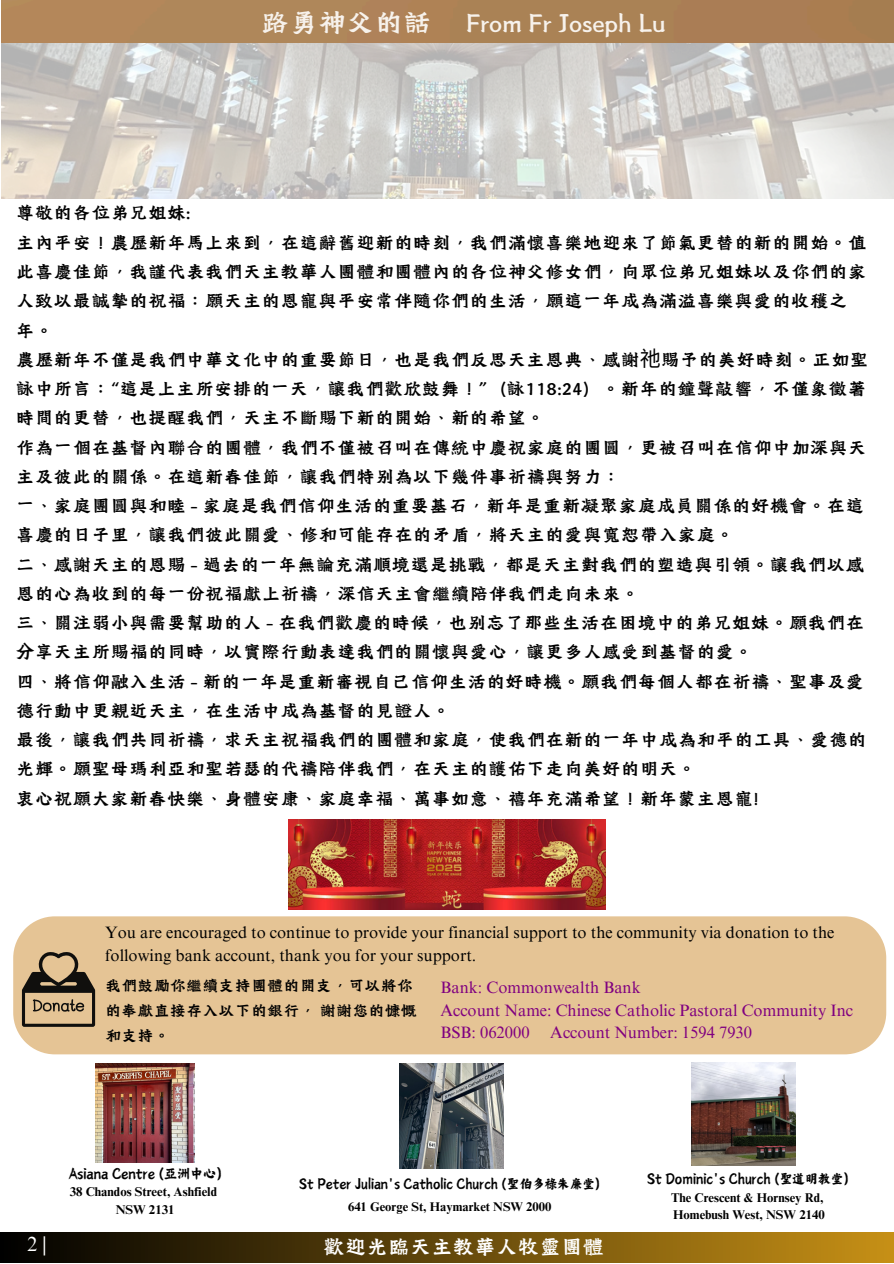
<style>
.page{position:relative;width:894px;height:1264px;background:#fff}
.page>*{position:absolute;margin:0;border:0;box-sizing:border-box;transform-origin:0 0}
.t1{font:31.5px "Canva Tide Kaplan HK";color:#f7f2ec}
.t2{font:24px "Canva Tide Kaplan HK";color:#fff}
.t3{font:21px/29.2px "Canva Tide Kaplan HK";color:#000}
.t4{font:20.4px "Times NRMT Pro";color:#fff}
.t5{font:18px/24.8px "Canva Tide Kaplan HK";color:#000}
.t6{font:16.5px/22.5px "Times NRMT Pro";color:#000}
.t7{font:16.5px/22.5px "Times NRMT Pro";color:#800080}
.t8{font:14.55px "Canva Yi Cai TC";color:#000}
.t9{font:14.25px "Canva Yi Cai TC";color:#000}
.t10{font:13.95px "Canva Yi Cai TC";color:#000}
.t11{font:700 12.75px "Times NRMT Pro";color:#000}
.t12{font:700 12.6px "Times NRMT Pro";color:#000}
.s1{font-family:"Noto Sans CJ Ksc"}
</style>
<div class="page">
<div style="left:0;top:1232px;width:893px;height:30px;background:linear-gradient(to right,#000,#c69016)"></div>
<img style="left:1px;top:43px;width:892px;height:156px">
<img style="left:95px;top:1063px;width:100px;height:99px">
<img style="left:399px;top:1063px;width:104px;height:104px">
<img style="left:691px;top:1062px;width:104px;height:103px">
<div style="left:1px;top:0;width:892px;height:43px;background:#af8255"></div>
<div style="left:13px;top:916px;width:873px;height:138px;background:#e5c495"></div>
<svg style="left:22px;top:951px;width:73px;height:75px;background:#9b8565"></svg>
<img style="left:289px;top:819px;width:316px;height:90px">
<h5 class="t1" style="left:261px;top:5px;width:406px">路勇神父的話 From Fr Joseph Lu</h5>
<p class="t3" style="left:16px;top:198px;width:854px">尊敬的各位弟兄姐妹:<br>主內平安！農歷新年馬上來到，在這辭舊迎新的時刻，我們滿懷喜樂地迎來了節氣更替的新的開始。值此喜慶佳節，我謹代表我們天主教華人團體和團體內的各位神父修女們，向眾位弟兄姐妹以及你們的家人致以最誠摯的祝福：願天主的恩寵與平安常伴隨你們的生活，願這一年成為滿溢喜樂與愛的收穫之年。<br>農歷新年不僅是我們中華文化中的重要節日，也是我們反思天主恩典、感謝<span class="s1">祂</span>賜予的美好時刻。正如聖詠中所言：“這是上主所安排的一天，讓我們歡欣鼓舞！”（詠118:24）。新年的鐘聲敲響，不僅象徵著時間的更替，也提醒我們，天主不斷賜下新的開始、新的希望。<br>作為一個在基督內聯合的團體，我們不僅被召叫在傳統中慶祝家庭的團圓，更被召叫在信仰中加深與天主及彼此的關係。在這新春佳節，讓我們特别為以下幾件事祈禱與努力：<br>一、家庭團圓與和睦 - 家庭是我們信仰生活的重要基石，新年是重新凝聚家庭成員關係的好機會。在這喜慶的日子里，讓我們彼此關愛、修和可能存在的矛盾，將天主的愛與寬恕帶入家庭。<br>二、感謝天主的恩賜 - 過去的一年無論充滿順境還是挑戰，都是天主對我們的塑造與引領。讓我們以感恩的心為收到的每一份祝福獻上祈禱，深信天主會繼續陪伴我們走向未來。<br>三、關注弱小與需要幫助的人 - 在我們歡慶的時候，也别忘了那些生活在困境中的弟兄姐妹。願我們在分享天主所賜福的同時，以實際行動表達我們的關懷與愛心，讓更多人感受到基督的愛。<br>四、將信仰融入生活 - 新的一年是重新審視自己信仰生活的好時機。願我們每個人都在祈禱、聖事及愛德行動中更親近天主，在生活中成為基督的見證人。<br>最後，讓我們共同祈禱，求天主祝福我們的團體和家庭，使我們在新的一年中成為和平的工具、愛德的光輝。願聖母瑪利亞和聖若瑟的代禱陪伴我們，在天主的護佑下走向美好的明天。<br>衷心祝願大家新春快樂、身體安康、家庭幸福、萬事如意、禧年充滿希望！新年蒙主恩寵!</p>
<h5 class="t6" style="left:105px;top:923px;width:730px">You are encouraged to continue to provide your financial support to the community via donation to the following bank account, thank you for your support.</h5>
<p class="t5" style="left:105px;top:972px;width:313px">我們鼓勵你繼續支持團體的開支，可以將你的奉獻直接存入以下的銀行，謝謝您的慷慨和支持。</p>
<p class="t7" style="left:440px;top:978px;width:414px">Bank: Commonwealth Bank<br>Account Name: Chinese Catholic Pastoral Community Inc<br>BSB: 062000</p>
<p class="t7" style="left:550px;top:1023px;width:203px">Account Number: 1594 7930</p>
<h4 class="t8" style="left:68px;top:1166px;width:155px">Asiana Centre (亞洲中心)</h4>
<h4 class="t11" style="left:70px;top:1186px;width:149px">38 Chandos Street, Ashfield</h4>
<h4 class="t11" style="left:116px;top:1204px;width:60px">NSW 2131</h4>
<p class="t10" style="left:299px;top:1176px;width:302px">St Peter Julian's Catholic Church (聖伯多祿朱廉堂)</p>
<h5 class="t12" style="left:348px;top:1201px;width:205px">641 George St, Haymarket NSW 2000</h5>
<p class="t4" style="left:27px;top:1236px;width:21px">2|</p>
<p class="t2" style="left:323px;top:1232px;width:282px">歡迎光臨天主教華人牧靈團體</p>
<p class="t9" style="left:647px;top:1171px;width:203px">St Dominic's Church (聖道明教堂)</p>
<p class="t11" style="left:670px;top:1192px;width:154px">The Crescent &amp; Hornsey Rd,</p>
<p class="t11" style="left:673px;top:1209px;width:153px">Homebush West, NSW 2140</p>
</div>
